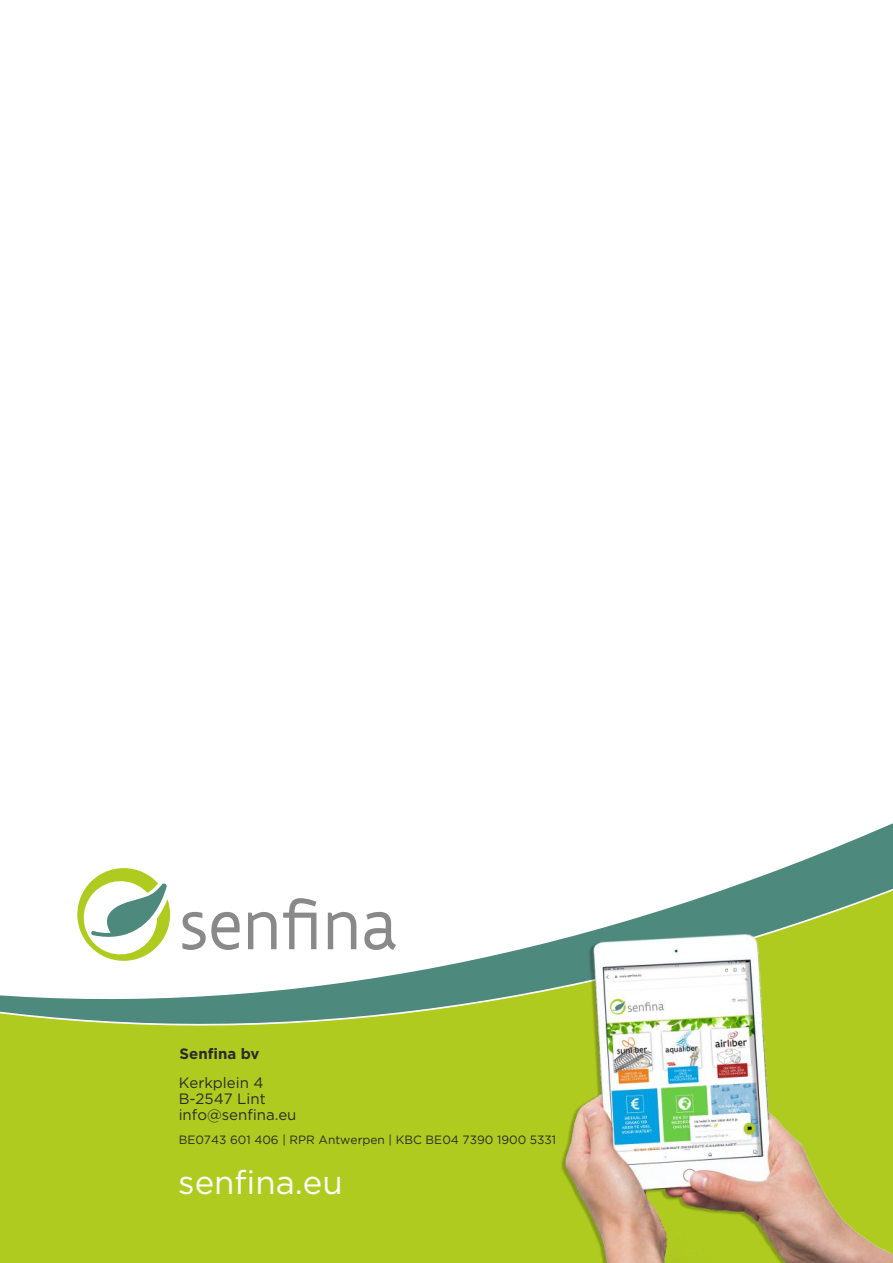
<style>
.page{position:relative;width:893px;height:1263px;background:#fff}
.page>*{position:absolute;margin:0;border:0;box-sizing:border-box;transform-origin:0 0}
.t1{font:72.15px "Flanders Art Sans";color:#898989}
.t2{font:33px "Gotham";color:#fefefe}
.t3{font:15px/16px "Gotham";color:#2b2a29}
.t4{font:700 15px "Gotham";color:#2b2a29}
.t5{font:12px "Gotham";color:#2b2a29}
</style>
<div class="page">
<svg style="left:743px;top:823px;width:150px;height:60px"></svg>
<svg style="left:0;top:883px;width:893px;height:380px;fill:#b0cb1f"></svg>
<svg style="left:77px;top:868px;width:93px;height:93px"></svg>
<img style="left:556px;top:926px;width:337px;height:337px">
<h1 class="t1" style="left:180px;top:895px;width:219px">senfina</h1>
<p class="t4" style="left:180px;top:1048px;width:81px">Senfina bv</p>
<p class="t3" style="left:179px;top:1075px;width:119px">Kerkplein 4<br>B-2547 Lint info@senfina.eu</p>
<p class="t5" style="left:179px;top:1135px;width:379px">BE0743 601 406 | RPR Antwerpen | KBC BE04 7390 1900 5331</p>
<h2 class="t2" style="left:178px;top:1170px;width:166px">senfina.eu</h2>
</div>
